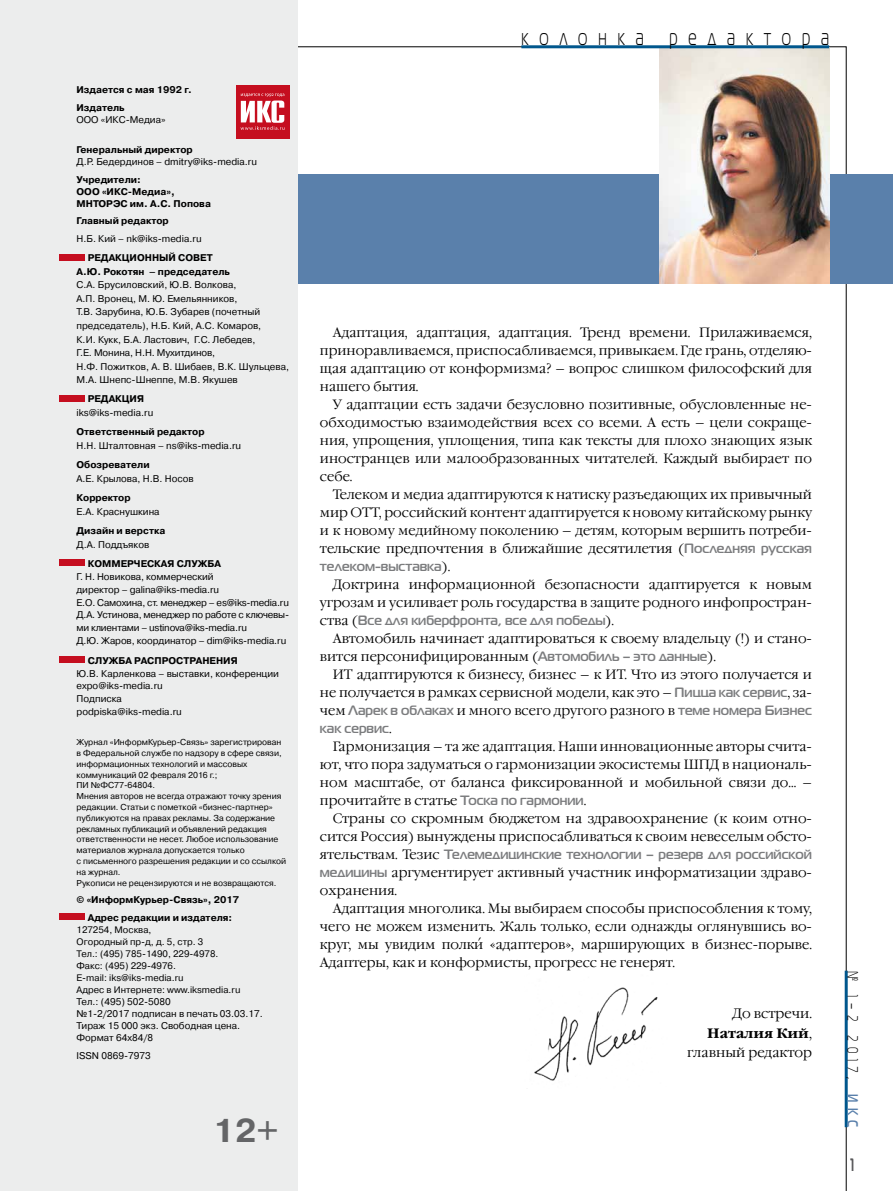
<style>
.page{position:relative;width:893px;height:1191px;background:#fff}
.page>*{position:absolute;margin:0;border:0;box-sizing:border-box;transform-origin:0 0}
.t1{font:700 33px "Pragmatica C";color:#646567}
.t2{font:22.5px "Magistral C";letter-spacing:.7em;color:#000;scale:.7 1}
.t3{font:700 18px "Magistral C";color:#58585a;scale:.7 1}
.t4{font:15px "Magistral C";color:#000;scale:.7 1}
.t5{font:300 13.65px/19.5px "Garamond C";color:#000;text-align:right}
.t6{font:300 13.5px/18px "Garamond C";color:#000;text-align:justify}
.t7{font:700 13.5px "Magistral C";color:#7b7c7e}
.t8{font:italic 300 12px "Garamond C";color:#000}
.t9{font:9.75px/13.5px "Pragmatica C";color:#000}
.t10{font:700 9.75px/18px "Pragmatica C";color:#000}
.t11{font:9.75px/12.9px "Pragmatica C";letter-spacing:-.02em;color:#000}
.t12{font:9.45px/12px "Pragmatica C";color:#000}
.t13{font:8.55px/10.8px "Pragmatica C";color:#000}
.s1{font-family:"Magistral C";font-weight:700;color:#7b7c7e}
.s2{font-family:"Garamond C";font-weight:300;color:#000}
.s3{font-weight:700}
.s4{font-weight:700;color:#5a80ab}
</style>
<div class="page">
<div style="left:284px;top:174px;width:609px;height:110px;background:#5a80ab"></div>
<img style="left:660px;top:48px;width:169px;height:236px">
<img style="left:534px;top:987px;width:124px;height:94px">
<hr style="left:845px;top:970px;width:3px;height:157px;background:#00578d">
<hr style="left:521px;top:45px;width:308px;height:3px;background:#00578d">
<div style="left:0;top:0;width:298px;height:1191px;background:#eceded"></div>
<div style="left:60px;top:254px;width:25px;height:6px;background:#c50e1f"></div>
<div style="left:60px;top:395px;width:25px;height:6px;background:#c50e1f"></div>
<div style="left:60px;top:559px;width:25px;height:7px;background:#c50e1f"></div>
<div style="left:60px;top:656px;width:25px;height:6px;background:#c50e1f"></div>
<div style="left:60px;top:913px;width:25px;height:6px;background:#c50e1f"></div>
<div style="left:236px;top:85px;width:53px;height:53px;background:#c50e1f"></div>
<svg style="left:241px;top:93px;width:43px;height:37px"></svg>
<p class="t10" style="left:77px;top:80px;width:117px">Издается с мая 1992 г.<br>Издатель</p>
<p class="t9" style="left:77px;top:112px;width:91px">ООО «ИКС-Медиа»</p>
<p class="t10" style="left:77px;top:140px;width:118px">Генеральный директор</p>
<p class="t9" style="left:77px;top:154px;width:182px">Д.Р. Бедердинов – dmitry@iks-media.ru</p>
<p class="t10" style="left:77px;top:173px;width:136px;line-height:12px">Учредители:<br>ООО «ИКС-Медиа»,<br>МНТОРЭС им. А.С. Попова</p>
<p class="t10" style="left:77px;top:212px;width:94px">Главный редактор</p>
<p class="t9" style="left:77px;top:232px;width:127px">Н.Б. Кий – nk@iks-media.ru</p>
<p class="t10" style="left:77px;top:251px;width:155px;line-height:13.5px;text-indent:11px">РЕДАКЦИОННЫЙ СОВЕТ<br>А.Ю. Рокотян – председатель</p>
<p class="t9" style="left:77px;top:278px;width:214px">С.А. Брусиловский, Ю.В. Волкова,<br>А.П. Вронец, М. Ю. Емельянников,<br>Т.В. Зарубина, Ю.Б. Зубарев (почетный председатель), Н.Б. Кий, А.С. Комаров,<br>К.И. Кукк, Б.А. Ластович, Г.С. Лебедев,<br>Г.Е. Монина, Н.Н. Мухитдинов,<br>Н.Ф. Пожитков, А. В. Шибаев, В.К. Шульцева, М.А. Шнепс-Шнеппе, М.В. Якушев</p>
<p class="t10" style="left:88px;top:390px;width:58px">РЕДАКЦИЯ</p>
<p class="t9" style="left:77px;top:406px;width:78px">iks@iks-media.ru</p>
<p class="t10" style="left:77px;top:423px;width:130px">Ответственный редактор</p>
<p class="t9" style="left:77px;top:439px;width:166px">Н.Н. Шталтовная – ns@iks-media.ru</p>
<p class="t10" style="left:77px;top:456px;width:75px">Обозреватели</p>
<p class="t9" style="left:77px;top:472px;width:119px">А.Е. Крылова, Н.В. Носов</p>
<p class="t10" style="left:77px;top:489px;width:56px">Корректор</p>
<p class="t9" style="left:77px;top:505px;width:85px">Е.А. Краснушкина</p>
<p class="t10" style="left:77px;top:522px;width:90px">Дизайн и верстка</p>
<p class="t9" style="left:77px;top:538px;width:74px">Д.А. Поддъяков</p>
<p class="t10" style="left:88px;top:554px;width:135px">КОММЕРЧЕСКАЯ СЛУЖБА</p>
<p class="t11" style="left:77px;top:570px;width:214px">Г. Н. Новикова, коммерческий<br>директор – galina@iks-media.ru<br>Е.О. Самохина, ст. менеджер – es@iks-media.ru Д.А. Устинова, менеджер по работе с ключевы&shy;ми клиентами – ustinova@iks-media.ru<br>Д.Ю. Жаров, координатор – dim@iks-media.ru</p>
<p class="t10" style="left:88px;top:651px;width:151px">СЛУЖБА РАСПРОСТРАНЕНИЯ</p>
<p class="t9" style="left:77px;top:667px;width:204px;line-height:12.9px">Ю.В. Карленкова – выставки, конференции expo@iks-media.ru<br>Подписка<br>podpiska@iks-media.ru</p>
<p class="t13" style="left:77px;top:737px;width:211px">Журнал «ИнформКурьер-Связь» зарегистрирован в Федеральной службе по надзору в сфере связи, информационных технологий и массовых коммуникаций 02 февраля 2016 г.;<br>ПИ №ФС77-64804.<br>Мнения авторов не всегда отражают точку зрения редакции. Статьи с пометкой «бизнес-партнер» публикуются на правах рекламы. За содержание рекламных публикаций и объявлений редакция ответственности не несет. Любое использование материалов журнала допускается только<br>с письменного разрешения редакции и со ссылкой на журнал.<br>Рукописи не рецензируются и не возвращаются.</p>
<p class="t10" style="left:77px;top:890px;width:164px;text-align:center">© «ИнформКурьер-Связь», 2017<br>Адрес редакции и издателя:</p>
<p class="t12" style="left:77px;top:923px;width:165px">127254, Москва,<br>Огородный пр-д, д. 5, стр. 3<br>Тел.: (495) 785-1490, 229-4978.<br>Факс: (495) 229-4976.<br>E-mail: iks@iks-media.ru<br>Адрес в Интернете: www.iksmedia.ru</p>
<p class="t9" style="left:77px;top:995px;width:188px;line-height:12px">Тел.: (495) 502-5080<br>№1-2/2017 подписан в печать 03.03.17.<br>Тираж 15 000 экз. Свободная цена.<br>Формат 64х84/8</p>
<p class="t9" style="left:77px;top:1048px;width:76px">ISSN 0869-7973</p>
<h1 class="t1" style="left:213px;top:1112px;width:67px">12+</h1>
<h2 class="t2" style="left:521px;top:26px;width:441px">колонка редактора</h2>
<p class="t6" style="left:320px;top:324px;width:493px;text-indent:13px">Адаптация, адаптация, адаптация. Тренд времени. Прилаживаемся, приноравливаемся, приспосабливаемся, привыкаем. Где грань, отделяю&shy;щая адаптацию от конформизма? – вопрос слишком философский для нашего бытия.</p>
<p class="t6" style="left:320px;top:396px;width:493px;text-indent:13px">У адаптации есть задачи безусловно позитивные, обусловленные не&shy;обходимостью взаимодействия всех со всеми. А есть – цели сокраще&shy;ния, упрощения, уплощения, типа как тексты для плохо знающих язык иностранцев или малообразованных читателей. Каждый выбирает по себе.</p>
<p class="t6" style="left:320px;top:486px;width:493px;text-indent:13px">Телеком и медиа адаптируются к натиску разъедающих их привычный мир ОТТ, российский контент адаптируется к новому китайскому рынку и к новому медийному поколению – детям, которым вершить потреби&shy;тельские предпочтения в ближайшие десятилетия (<span class="s1">Последняя русская</span></p>
<p class="t7" style="left:320px;top:558px;width:132px">телеком-выставка<span class="s2">).</span></p>
<p class="t6" style="left:320px;top:576px;width:493px;text-align:right">Доктрина информационной безопасности адаптируется к новым угрозам и усиливает роль государства в защите родного инфопростран-</p>
<p class="t7" style="left:320px;top:612px;width:296px"><span class="s2">ства (</span>Все для киберфронта, все для победы<span class="s2">).</span></p>
<p class="t6" style="left:320px;top:630px;width:493px;text-indent:13px">Автомобиль начинает адаптироваться к своему владельцу (!) и стано&shy;вится персонифицированным (<span class="s1">Автомобиль – это данные</span>).</p>
<p class="t6" style="left:320px;top:666px;width:493px;text-indent:13px">ИТ адаптируются к бизнесу, бизнес – к ИТ. Что из этого получается и не получается в рамках сервисной модели, как это – <span class="s1">Пицца как сервис</span>, за&shy;чем <span class="s1">Ларек в облаках</span> и много всего другого разного в <span class="s1">теме номера Бизнес</span></p>
<p class="t7" style="left:320px;top:720px;width:73px">как сервис<span class="s2">.</span></p>
<p class="t6" style="left:320px;top:738px;width:493px;text-indent:13px">Гармонизация – та же адаптация. Наши инновационные авторы счита&shy;ют, что пора задуматься о гармонизации экосистемы ШПД в националь&shy;ном масштабе, от баланса фиксированной и мобильной связи до... – прочитайте в статье <span class="s1">Тоска по гармонии</span>.</p>
<p class="t6" style="left:320px;top:810px;width:493px;text-align:right">Страны со скромным бюджетом на здравоохранение (к коим отно&shy;сится Россия) вынуждены приспосабливаться к своим невеселым обсто-</p>
<p class="t7" style="left:320px;top:846px;width:493px"><span class="s2">ятельствам. Тезис</span> Телемедицинские технологии – резерв для российской</p>
<p class="t6" style="left:320px;top:864px;width:493px"><span class="s1">медицины</span> аргументирует активный участник информатизации здраво&shy;охранения.</p>
<p class="t6" style="left:320px;top:900px;width:493px;text-indent:13px">Адаптация многолика. Мы выбираем способы приспособления к тому, чего не можем изменить. Жаль только, если однажды оглянувшись во&shy;круг, мы увидим полки «адаптеров», марширующих в бизнес-порыве.</p>
<p class="t8" style="left:475px;top:935px;width:12px">'</p>
<p class="t6" style="left:320px;top:954px;width:357px">Адаптеры, как и конформисты, прогресс не генерят.</p>
<p class="t5" style="left:687px;top:1004px;width:126px">До встречи.<br><span class="s3">Наталия Кий</span>, главный редактор</p>
<p class="t4" style="left:861px;top:970px;width:225px;rotate:90deg">№ 1–2 2017, <span class="s4">ИКС</span></p>
<h3 class="t3" style="left:850px;top:1154px;width:7px">1</h3>
</div>
